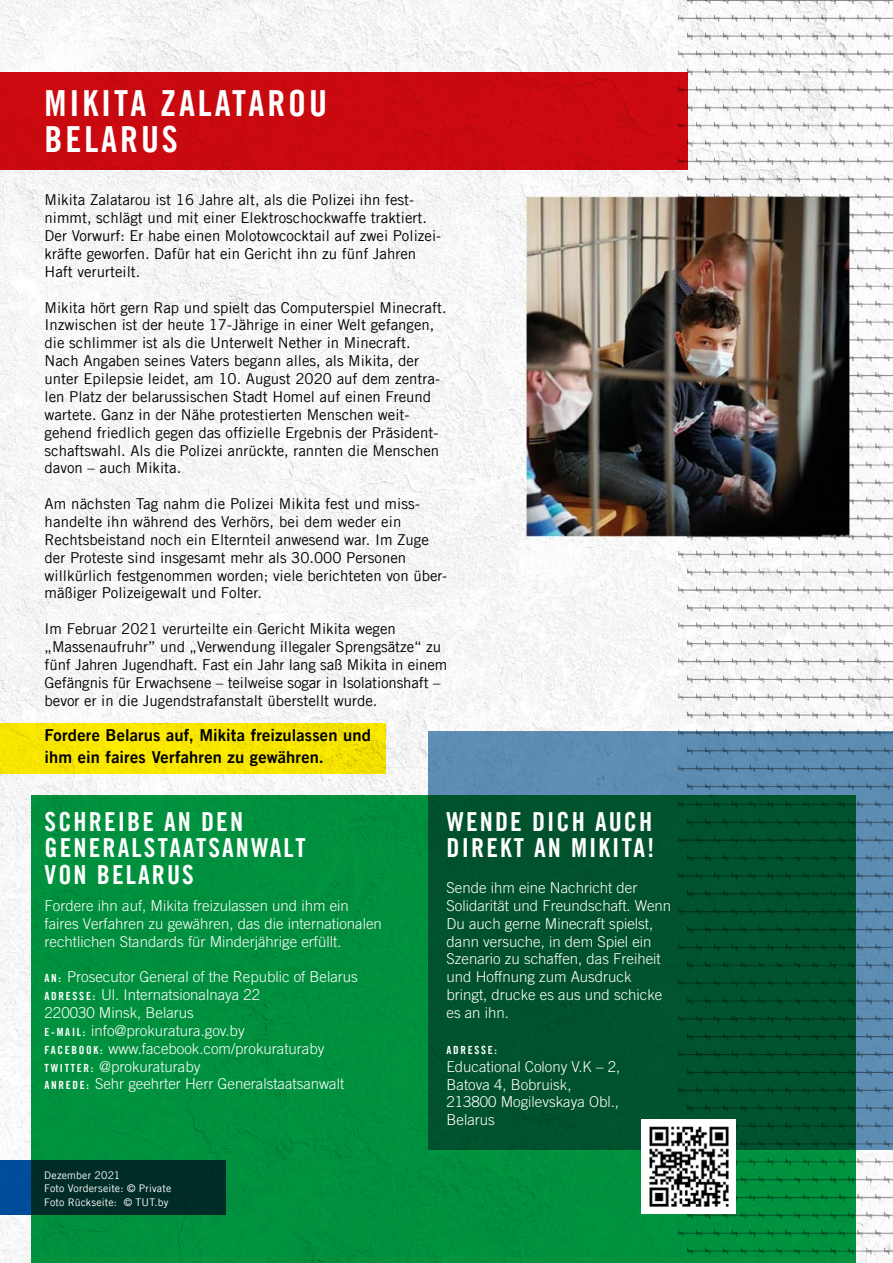
<style>
.page{position:relative;width:893px;height:1263px;background:#fff}
.page>*{position:absolute;margin:0;border:0;box-sizing:border-box;transform-origin:0 0}
.t1{font:36px/35.7px "Amnesty Trade Gothic Bd Cn 20";letter-spacing:.08em;color:#fff}
.t2{font:26.25px/26.7px "Amnesty Trade Gothic Bd Cn 20";letter-spacing:.08em;color:#fff}
.t3{font:16.5px/22px "Amnesty Trade Gothic Bd 2";letter-spacing:.01em;color:#000}
.t4{font:15px/17.9px "Amnesty Trade Gothic";color:#000}
.t5{font:300 15px/17.9px "Amnesty Trade Gothic";color:#fff}
.t6{font:11.25px "Amnesty Trade Gothic Bd Cn 20";letter-spacing:.15em;color:#fff}
.t7{font:10.5px/13.4px "Amnesty Trade Gothic";letter-spacing:.015em;color:#fff}
.s1{font-family:"Amnesty Trade Gothic Bd Cn 20";font-weight:400;font-size:11.25px}
</style>
<div class="page">
<img style="left:0;top:0;width:893px;height:1263px">
<div style="left:429px;top:731px;width:464px;height:418px;background:#6191b8"></div>
<svg style="left:31px;top:795px;width:825px;height:468px;background:#007636"></svg>
<svg style="left:0;top:1160px;width:226px;height:54px;background:#003036"></svg>
<div style="left:0;top:72px;width:687px;height:98px;background:#cb0910"></div>
<div style="left:0;top:723px;width:386px;height:50px;background:#f8e600"></div>
<div style="left:642px;top:1119px;width:94px;height:94px;background:#fff"></div>
<img style="left:649px;top:1126px;width:80px;height:81px">
<h1 class="t1" style="left:45px;top:85px;width:284px">MIKITA ZALATAROU<br>BELARUS</h1>
<p class="t4" style="left:45px;top:191px;width:398px">Mikita Zalatarou ist 16 Jahre alt, als die Polizei ihn fest&shy;nimmt, schlägt und mit einer Elektroschockwaffe traktiert.<br>Der Vorwurf: Er habe einen Molotowcocktail auf zwei Polizei&shy;kräfte geworfen. Dafür hat ein Gericht ihn zu fünf Jahren Haft verurteilt.</p>
<p class="t4" style="left:45px;top:298px;width:404px">Mikita hört gern Rap und spielt das Computerspiel Minecraft.<br>Inzwischen ist der heute 17-Jährige in einer Welt gefangen, die schlimmer ist als die Unterwelt Nether in Minecraft.<br>Nach Angaben seines Vaters begann alles, als Mikita, der unter Epilepsie leidet, am 10. August 2020 auf dem zentra&shy;len Platz der belarussischen Stadt Homel auf einen Freund wartete. Ganz in der Nähe protestierten Menschen weit&shy;gehend friedlich gegen das offizielle Ergebnis der Präsident&shy;schaftswahl. Als die Polizei anrückte, rannten die Menschen davon – auch Mikita.</p>
<p class="t4" style="left:45px;top:495px;width:404px">Am nächsten Tag nahm die Polizei Mikita fest und miss&shy;handelte ihn während des Verhörs, bei dem weder ein Rechtsbeistand noch ein Elternteil anwesend war. Im Zuge der Proteste sind insgesamt mehr als 30.000 Personen willkürlich festgenommen worden; viele berichteten von über&shy;mäßiger Polizeigewalt und Folter.</p>
<p class="t4" style="left:45px;top:620px;width:404px">Im Februar 2021 verurteilte ein Gericht Mikita wegen „Massenaufruhr” und „Verwendung illegaler Sprengsätze“ zu fünf Jahren Jugendhaft. Fast ein Jahr lang saß Mikita in einem Gefängnis für Erwachsene – teilweise sogar in Isolationshaft – bevor er in die Jugendstrafanstalt überstellt wurde.</p>
<p class="t3" style="left:45px;top:724px;width:328px">Fordere Belarus auf, Mikita freizulassen und ihm ein faires Verfahren zu gewähren.</p>
<h2 class="t2" style="left:45px;top:808px;width:262px">SCHREIBE AN DEN<br>GENERALSTAATSANWALT<br>VON BELARUS</h2>
<p class="t5" style="left:45px;top:896px;width:339px">Fordere ihn auf, Mikita freizulassen und ihm ein faires Verfahren zu gewähren, das die internationalen rechtlichen Standards für Minderjährige erfüllt.</p>
<p class="t5" style="left:45px;top:968px;width:315px"><span class="s1">AN:</span> Prosecutor General of the Republic of Belarus <span class="s1">ADRESSE:</span> Ul. Internatsionalnaya 22<br>220030 Minsk, Belarus<br><span class="s1">E-MAIL:</span> info@prokuratura.gov.by<br><span class="s1">FACEBOOK:</span> www.facebook.com/prokuraturaby <span class="s1">TWITTER:</span> @prokuraturaby<br><span class="s1">ANREDE:</span> Sehr geehrter Herr Generalstaatsanwalt</p>
<p class="t7" style="left:44px;top:1168px;width:129px">Dezember 2021<br>Foto Vorderseite: © Private<br>Foto Rückseite: © TUT.by</p>
<h2 class="t2" style="left:446px;top:807px;width:210px">WENDE DICH AUCH<br>DIREKT AN MIKITA!</h2>
<p class="t5" style="left:446px;top:878px;width:226px">Sende ihm eine Nachricht der<br>Solidarität und Freundschaft. Wenn<br>Du auch gerne Minecraft spielst, dann versuche, in dem Spiel ein<br>Szenario zu schaffen, das Freiheit und Hoffnung zum Ausdruck bringt, drucke es aus und schicke es an ihn.</p>
<p class="t6" style="left:446px;top:1043px;width:52px">ADRESSE:</p>
<p class="t5" style="left:446px;top:1057px;width:175px">Educational Colony V.K – 2,<br>Batova 4, Bobruisk,<br>213800 Mogilevskaya Obl.,<br>Belarus</p>
</div>
